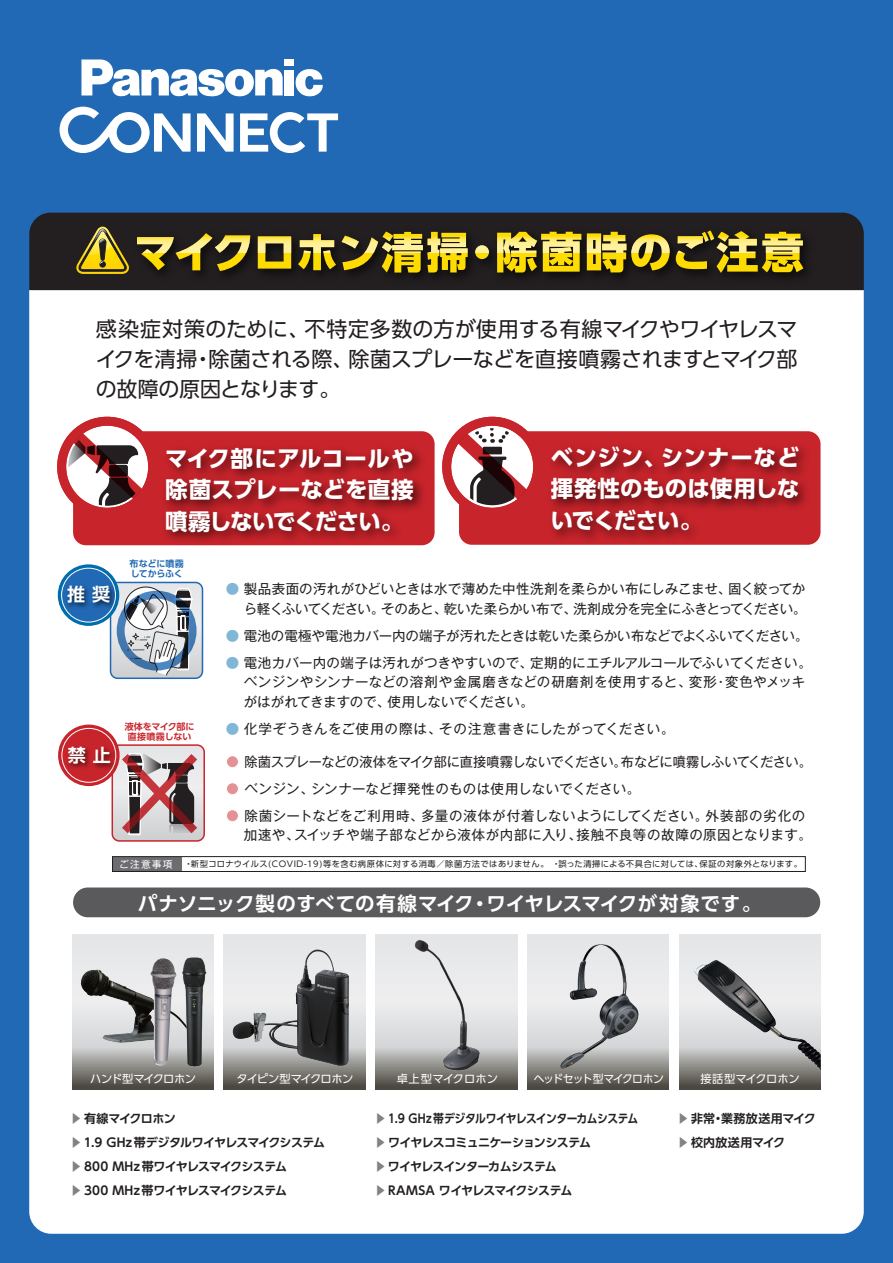
<style>
.page{position:relative;width:893px;height:1263px;background:#2169b4}
.page>*{position:absolute;margin:0;border:0;box-sizing:border-box;transform-origin:0 0}
.t1{font:700 22.5px/31.5px "UD Shin Go Pro";color:#fff;text-align:justify}
.t2{font:21px/30px "UD Shin Go Pro";letter-spacing:-.02em;color:#231f20;text-align:justify}
.t3{font:700 19.5px "UD Shin Go Pro De";letter-spacing:.005em;color:#fff}
.t4{font:700 18px "UD Shin Go Pro De";color:#fff}
.t5{font:13.5px/19.5px "Gothic MB101 Pro";letter-spacing:.005em;color:#231f20}
.t6{font:13.5px/19.5px "Gothic MB101 Pro";letter-spacing:.035em;color:#231f20}
.t7{font:13.5px/19.5px "Gothic MB101 Pro";letter-spacing:-.015em;color:#231f20;text-align:right}
.t8{font:13.5px "Gothic MB101 Pro";letter-spacing:-.04em;color:#231f20}
.t9{font:700 12px/24px "UD Shin Go Pro De";letter-spacing:-.05em;color:#231f20;scale:.9 1}
.t10{font:700 12px/24px "UD Shin Go Pro De";letter-spacing:-.05em;color:#231f20}
.t11{font:700 12px/24px "UD Shin Go Pro De";letter-spacing:.015em;color:#231f20}
.t12{font:11.25px "UD Shin Go Pro";letter-spacing:-.04em;color:#fff}
.t13{font:11.25px "UD Shin Go Pro";letter-spacing:-.065em;color:#fff;scale:.96 1}
.t14{font:11.25px "UD Shin Go Pro";letter-spacing:.01em;color:#fff}
.t15{font:11.25px "UD Shin Go Pro";letter-spacing:-.015em;color:#fff}
.t16{font:9.75px "Gothic MB101 Pro";letter-spacing:.12em;color:#fff}
.t17{font:700 9px/10.5px "UD Shin Go Pro De";color:#c8242b;text-align:center}
.t18{font:700 9px/10.5px "UD Shin Go Pro De";letter-spacing:-.015em;color:#2169b4}
.t19{font:8.25px "UD Shin Go Pro";letter-spacing:.05em;color:#231f20}
.s1{color:rgb(0 109 173/.5)}
.s2{color:#c8242b}
.s3{color:#808285}
</style>
<div class="page">
<div style="left:29px;top:290px;width:835px;height:944px;background:#fff"></div>
<div style="left:73px;top:431px;width:362px;height:114px;background:#c8242b;border-radius:13px"></div>
<div style="left:459px;top:431px;width:361px;height:114px;background:#c8242b;border-radius:13px"></div>
<img style="left:157px;top:447px;width:274px;height:128px">
<img style="left:542px;top:447px;width:275px;height:115px">
<div style="left:226px;top:755px;width:13px;height:13px;border:1px solid #fff;border-radius:50%"></div>
<div style="left:226px;top:782px;width:13px;height:13px;border:1px solid #fff;border-radius:50%"></div>
<div style="left:226px;top:809px;width:13px;height:13px;border:1px solid #fff;border-radius:50%"></div>
<div style="left:73px;top:887px;width:747px;height:30px;background:#5a5a5d;border-radius:15px"></div>
<svg style="left:72px;top:935px;width:142px;height:154px;background:#b4b4b3"></svg>
<svg style="left:224px;top:935px;width:141px;height:154px;background:#b1b0ae"></svg>
<svg style="left:376px;top:935px;width:141px;height:154px;background:#c1c1c0"></svg>
<svg style="left:527px;top:935px;width:142px;height:154px;background:#bebebd"></svg>
<svg style="left:679px;top:935px;width:142px;height:154px;background:#b6b5b4"></svg>
<img style="left:81px;top:969px;width:21px;height:27px">
<img style="left:149px;top:958px;width:28px;height:107px">
<img style="left:181px;top:957px;width:26px;height:110px">
<img style="left:557px;top:941px;width:86px;height:130px">
<img style="left:233px;top:949px;width:116px;height:117px">
<img style="left:693px;top:960px;width:128px;height:110px">
<div style="left:125px;top:290px;width:695px;height:15px;background:#fff"></div>
<svg style="left:442px;top:417px;width:100px;height:100px"></svg>
<svg style="left:57px;top:417px;width:100px;height:100px"></svg>
<div style="left:112px;top:744px;width:93px;height:98px;border:2px solid #c8242b;border-radius:7px"></div>
<svg style="left:112px;top:745px;width:92px;height:96px;background:#b5999c"></svg>
<div style="left:110px;top:582px;width:93px;height:97px;border:2px solid #2169b4;border-radius:7px"></div>
<svg style="left:111px;top:582px;width:91px;height:96px;background:#b9bec4"></svg>
<div style="left:117px;top:591px;width:80px;height:79px;border:8px solid #2169b4;border-radius:50%"></div>
<svg style="left:58px;top:564px;width:61px;height:62px"></svg>
<div style="left:62px;top:568px;width:53px;height:54px;background:#2169b4;border-radius:50%"></div>
<div style="left:61px;top:568px;width:55px;height:54px;border:1px solid #fff;border-radius:50%"></div>
<img style="left:63px;top:581px;width:57px;height:36px">
<svg style="left:58px;top:724px;width:62px;height:62px"></svg>
<div style="left:62px;top:728px;width:54px;height:54px;background:#c8242b;border-radius:50%"></div>
<div style="left:62px;top:728px;width:54px;height:55px;border:1px solid #fff;border-radius:50%"></div>
<img style="left:64px;top:742px;width:56px;height:36px">
<div style="left:113px;top:856px;width:69px;height:15px;background:#6c6d70"></div>
<div style="left:112px;top:856px;width:693px;height:16px;border:1px solid #231f20"></div>
<img style="left:398px;top:937px;width:104px;height:146px">
<div style="left:285px;top:59px;width:9px;height:7px;background:#fff"></div>
<svg style="left:295px;top:69px;width:28px;height:27px"></svg>
<div style="left:285px;top:70px;width:9px;height:25px;background:#fff"></div>
<svg style="left:81px;top:59px;width:202px;height:38px"></svg>
<svg style="left:197px;top:113px;width:37px;height:39px"></svg>
<svg style="left:240px;top:112px;width:98px;height:41px"></svg>
<svg style="left:60px;top:107px;width:131px;height:46px"></svg>
<div style="left:29px;top:213px;width:835px;height:77px;background:#231f20"></div>
<svg style="left:74px;top:227px;width:55px;height:51px;background:#766722"></svg>
<img style="left:129px;top:222px;width:691px;height:67px">
<svg style="left:136px;top:233px;width:114px;height:38px;background:#6f642b"></svg>
<svg style="left:256px;top:231px;width:233px;height:42px;background:#817328"></svg>
<svg style="left:495px;top:230px;width:308px;height:43px;background:#968529"></svg>
<h2 class="t2" style="left:96px;top:314px;width:703px">感染症対策のために、不特定多数の方が使用する有線マイクやワイヤレスマイクを清掃・除菌される際、除菌スプレーなどを直接噴霧されますとマイク部の故障の原因となります。</h2>
<h1 class="t1" style="left:165px;top:442px;width:250px">マイク部にアルコールや除菌スプレーなどを直接噴霧しないでください。</h1>
<h1 class="t1" style="left:551px;top:441px;width:250px">ベンジン、シンナーなど揮発性のものは使用しないでください。</h1>
<h3 class="t4" style="left:67px;top:580px;width:44px">推 奨</h3>
<h3 class="t4" style="left:68px;top:741px;width:44px">禁 止</h3>
<p class="t18" style="left:130px;top:558px;width:56px">布などに噴霧してからふく</p>
<p class="t17" style="left:125px;top:721px;width:71px">液体をマイク部に直接噴霧しない</p>
<p class="t7" style="left:226px;top:577px;width:582px"><span class="s1">●</span> 製品表面の汚れがひどいときは水で薄めた中性洗剤を柔らかい布にしみこませ、固く絞ってから軽くふいてください。そのあと、乾いた柔らかい布で、洗剤成分を完全にふきとってください。</p>
<p class="t5" style="left:226px;top:624px;width:584px"><span class="s1">●</span> 電池の電極や電池カバー内の端子が汚れたときは乾いた柔らかい布などでよくふいてください。</p>
<p class="t5" style="left:244px;top:651px;width:570px;text-indent:-18px"><span class="s1">●</span> 電池カバー内の端子は汚れがつきやすいので、定期的にエチルアルコールでふいてください。ベンジンやシンナーなどの溶剤や金属磨きなどの研磨剤を使用すると、変形・変色やメッキがはがれてきますので、使用しないでください。</p>
<p class="t6" style="left:226px;top:717px;width:450px"><span class="s1">●</span> 化学ぞうきんをご使用の際は、その注意書きにしたがってください。</p>
<p class="t8" style="left:226px;top:750px;width:588px"><span class="s2">●</span> 除菌スプレーなどの液体をマイク部に直接噴霧しないでください。布などに噴霧しふいてください。</p>
<p class="t5" style="left:226px;top:777px;width:416px"><span class="s2">●</span> ベンジン、シンナーなど揮発性のものは使用しないでください。</p>
<p class="t6" style="left:244px;top:804px;width:570px;text-indent:-18px"><span class="s2">●</span> 除菌シートなどをご利用時、多量の液体が付着しないようにしてください。外装部の劣化の加速や、スイッチや端子部などから液体が内部に入り、接触不良等の故障の原因となります。</p>
<p class="t16" style="left:119px;top:856px;width:55px">ご注意事項</p>
<p class="t19" style="left:185px;top:857px;width:619px">・新型コロナウイルス(COVID-19)等を含む病原体に対する消毒／除菌方法ではありません。　・誤った清掃による不具合に対しては、保証の対象外となります。</p>
<h3 class="t3" style="left:138px;top:887px;width:625px">パナソニック製のすべての有線マイク・ワイヤレスマイクが対象です。</h3>
<p class="t12" style="left:90px;top:1069px;width:107px">ハンド型マイクロホン</p>
<p class="t12" style="left:237px;top:1069px;width:118px">タイピン型マイクロホン</p>
<p class="t14" style="left:397px;top:1069px;width:103px">卓上型マイクロホン</p>
<p class="t13" style="left:534px;top:1069px;width:137px">ヘッドセット型マイクロホン</p>
<p class="t15" style="left:700px;top:1069px;width:101px">接話型マイクロホン</p>
<p class="t10" style="left:70px;top:1106px;width:257px"><span class="s3">▶</span> 有線マイクロホン<br><span class="s3">▶</span> 1.9 GHz 帯デジタルワイヤレスマイクシステム<span class="s3">▶</span> 800 MHz 帯ワイヤレスマイクシステム<br><span class="s3">▶</span> 300 MHz 帯ワイヤレスマイクシステム</p>
<p class="t9" style="left:374px;top:1106px;width:295px"><span class="s3">▶</span> 1.9 GHz 帯デジタルワイヤレスインターカムシステム<span class="s3">▶</span> ワイヤレスコミュニケーションシステム<br><span class="s3">▶</span> ワイヤレスインターカムシステム<br><span class="s3">▶</span> RAMSA ワイヤレスマイクシステム</p>
<p class="t11" style="left:677px;top:1106px;width:140px"><span class="s3">▶</span>非常・業務放送用マイク<span class="s3">▶</span> 校内放送用マイク</p>
</div>
